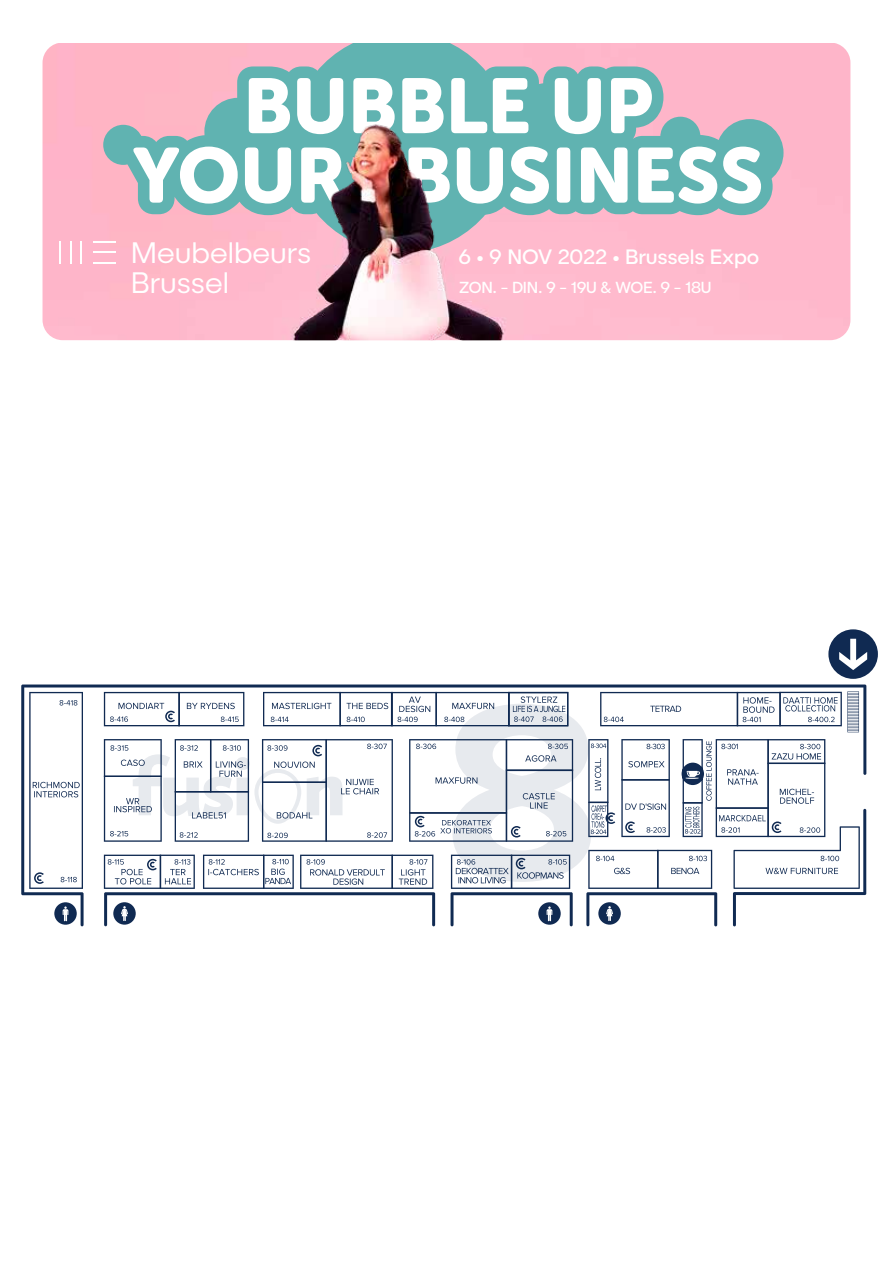
<style>
.page{position:relative;width:893px;height:1263px;background:#fff}
.page>*{position:absolute;margin:0;border:0;box-sizing:border-box;transform-origin:0 0}
.t1{font:300 30px/30px "Publica Sans";color:#fff}
.t2{font:21px "Publica Sans";letter-spacing:-.01em;color:#fff}
.t3{font:16.2px "Publica Sans";letter-spacing:-.02em;color:#fff}
</style>
<div class="page">
<svg style="left:21px;top:684px;width:845px;height:242px"></svg>
<svg style="left:54px;top:902px;width:23px;height:23px"></svg>
<svg style="left:113px;top:902px;width:23px;height:23px"></svg>
<svg style="left:538px;top:902px;width:23px;height:23px"></svg>
<svg style="left:598px;top:902px;width:23px;height:23px"></svg>
<svg style="left:828px;top:629px;width:50px;height:50px"></svg>
<svg style="left:29px;top:692px;width:54px;height:197px"></svg>
<svg style="left:104px;top:855px;width:91px;height:34px"></svg>
<svg style="left:203px;top:855px;width:91px;height:34px"></svg>
<svg style="left:300px;top:855px;width:133px;height:34px"></svg>
<svg style="left:451px;top:855px;width:119px;height:34px"></svg>
<svg style="left:104px;top:739px;width:58px;height:103px"></svg>
<svg style="left:175px;top:739px;width:74px;height:103px"></svg>
<svg style="left:104px;top:692px;width:140px;height:34px"></svg>
<svg style="left:262px;top:739px;width:131px;height:103px"></svg>
<svg style="left:263px;top:692px;width:305px;height:34px"></svg>
<svg style="left:409px;top:739px;width:164px;height:103px"></svg>
<svg style="left:588px;top:739px;width:272px;height:150px"></svg>
<svg style="left:600px;top:691px;width:259px;height:41px"></svg>
<img style="left:43px;top:43px;width:807px;height:297px">
<h1 class="t1" style="left:131px;top:236px;width:182px">Meubelbeurs<br>Brussel</h1>
<p class="t2" style="left:458px;top:243px;width:302px">6 • 9 NOV 2022 • Brussels Expo</p>
<p class="t3" style="left:459px;top:278px;width:254px">ZON. - DIN. 9 - 19U &amp; WOE. 9 - 18U</p>
</div>
